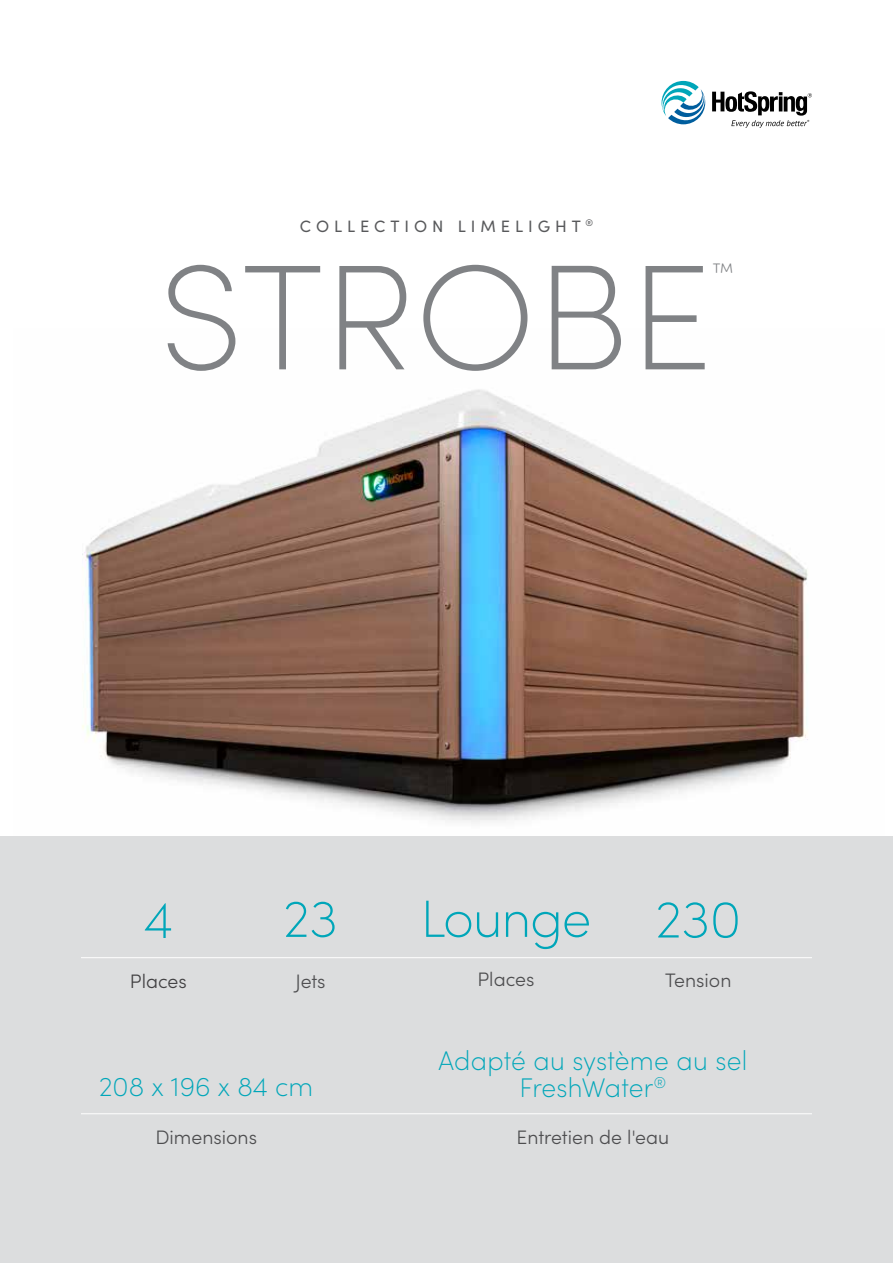
<style>
.page{position:relative;width:893px;height:1263px;background:#fff}
.page>*{position:absolute;margin:0;border:0;box-sizing:border-box;transform-origin:0 0}
.t1{font:200 150px "Sofia Pro";color:#808285}
.t2{font:200 52.5px "Sofia Pro";letter-spacing:-.02em;color:#00a6b9}
.t3{font:200 27px/27px "Sofia Pro";color:#00a6b9;text-align:center}
.t4{font:200 22.5px "Sofia Pro";color:#808285}
.t5{font:300 19.5px "Sofia Pro";color:#4d4d4f}
.t6{font:300 19.5px "Sofia Pro";color:#414042}
.t7{font:16.5px "Sofia Pro";letter-spacing:.3em;color:#58595b}
</style>
<div class="page">
<svg style="left:661px;top:80px;width:151px;height:48px"></svg>
<img style="left:14px;top:389px;width:871px;height:448px">
<div style="left:0;top:837px;width:893px;height:426px;background:#dcddde"></div>
<hr style="left:81px;top:957px;width:731px;height:1px;background:#fff">
<hr style="left:81px;top:1113px;width:731px;height:1px;background:#fff">
<p class="t7" style="left:300px;top:214px;width:294px">COLLECTION LIMELIGHT <sup>®</sup></p>
<h1 class="t1" style="left:159px;top:209px;width:555px">STROBE</h1>
<p class="t4" style="left:713px;top:255px;width:23px">™</p>
<h2 class="t2" style="left:144px;top:882px;width:31px">4</h2>
<h2 class="t2" style="left:283px;top:881px;width:56px">23</h2>
<p class="t5" style="left:295px;top:967px;width:32px">Jets</p>
<p class="t6" style="left:130px;top:967px;width:58px">Places</p>
<p class="t3" style="left:99px;top:1072px;width:216px">208 x 196 x 84 cm</p>
<p class="t5" style="left:155px;top:1123px;width:103px">Dimensions</p>
<h2 class="t2" style="left:421px;top:881px;width:172px">Lounge</h2>
<p class="t5" style="left:477px;top:965px;width:58px">Places</p>
<h2 class="t2" style="left:656px;top:881px;width:87px">230</h2>
<p class="t5" style="left:665px;top:966px;width:68px">Tension</p>
<p class="t3" style="left:438px;top:1045px;width:310px">Adapté au système au sel<br>FreshWater<sup>®</sup></p>
<p class="t5" style="left:517px;top:1123px;width:154px">Entretien de l'eau</p>
</div>
